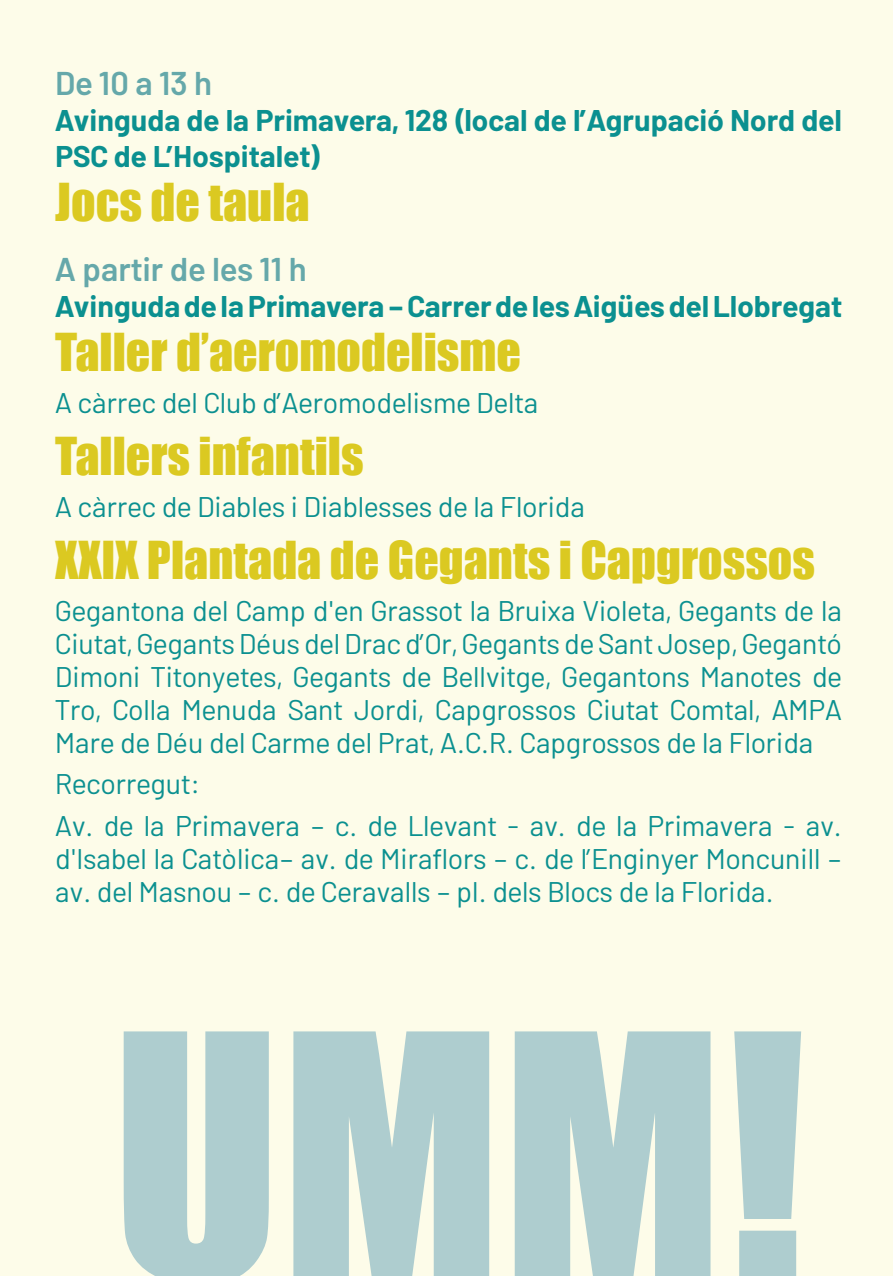
<style>
.page{position:relative;width:893px;height:1276px;background:#fdfce9}
.page>*{position:absolute;margin:0;border:0;box-sizing:border-box;transform-origin:0 0}
.t1{font:315px "Impact";color:#aecdcf}
.t2{font:48px "Impact";color:#dbc921}
.t3{font:600 33px "Barlow LH";color:#65a8aa}
.t4{font:700 30px/36px "Barlow LH";color:#0b9090}
.t5{font:28.5px/33px "Barlow LH";color:#0b9090}
</style>
<div class="page">
<p class="t3" style="left:55px;top:59px;width:159px">De 10 a 13 h</p>
<p class="t4" style="left:55px;top:100px;width:788px">Avinguda de la Primavera, 128 (local de l’Agrupació Nord del<br>PSC de L’Hospitalet)</p>
<h2 class="t2" style="left:55px;top:165px;width:256px">Jocs de taula</h2>
<p class="t3" style="left:55px;top:245px;width:253px">A partir de les 11 h</p>
<p class="t4" style="left:55px;top:286px;width:788px">Avinguda de la Primavera – Carrer de les Aigües del Llobregat</p>
<h2 class="t2" style="left:55px;top:315px;width:467px">Taller d’aeromodelisme</h2>
<p class="t5" style="left:55px;top:383px;width:485px">A càrrec del Club d’Aeromodelisme Delta</p>
<h2 class="t2" style="left:55px;top:419px;width:310px">Tallers infantils</h2>
<p class="t5" style="left:55px;top:487px;width:531px">A càrrec de Diables i Diablesses de la Florida</p>
<h2 class="t2" style="left:55px;top:523px;width:761px">XXIX Plantada de Gegants i Capgrossos</h2>
<p class="t5" style="left:55px;top:591px;width:788px;text-align:justify">Gegantona del Camp d'en Grassot la Bruixa Violeta, Gegants de la Ciutat, Gegants Déus del Drac d’Or, Gegants de Sant Josep, Gegantó Dimoni Titonyetes, Gegants de Bellvitge, Gegantons Manotes de Tro, Colla Menuda Sant Jordi, Capgrossos Ciutat Comtal, AMPA Mare de Déu del Carme del Prat, A.C.R. Capgrossos de la Florida</p>
<p class="t5" style="left:55px;top:761px;width:788px;line-height:41.4px">Recorregut:<br>Av. de la Primavera – c. de Llevant - av. de la Primavera - av.</p>
<p class="t5" style="left:55px;top:839px;width:788px">d'Isabel la Catòlica– av. de Miraflors – c. de l’Enginyer Moncunill – av. del Masnou – c. de Ceravalls – pl. dels Blocs de la Florida.</p>
<h1 class="t1" style="left:112px;top:912px;width:696px">UMM!</h1>
</div>
